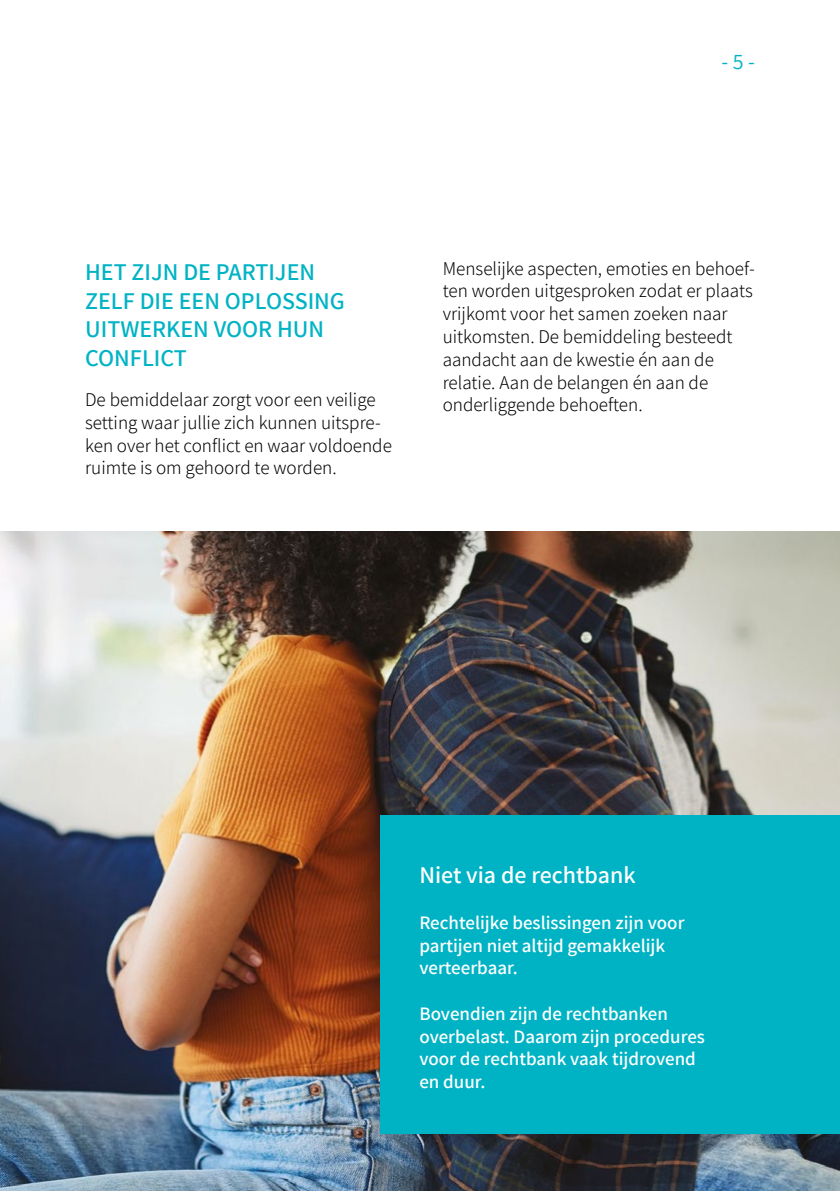
<style>
.page{position:relative;width:840px;height:1191px;background:#fff}
.page>*{position:absolute;margin:0;border:0;box-sizing:border-box;transform-origin:0 0}
.Titre_section_chapit{font:600 24px/28.8px "Assistant";color:#00b3c4}
.Body{font:600 24px "Assistant";color:#fff}
.t1{font:22px "Assistant";color:#00b3c4}
.Body-2{font:300 19px/22.8px "Assistant";color:#000}
.Body-3{font:600 19px/22.8px "Assistant";color:#fff}
</style>
<div class="page">
<img style="left:0;top:531px;width:839px;height:660px">
<div style="left:380px;top:815px;width:459px;height:319px;background:#00b3c4"></div>
<p class="t1" style="left:721px;top:47px;width:35px">- 5 -</p>
<p class="Titre_section_chapit" style="left:85px;top:256px;width:261px">HET ZIJN DE PARTIJEN<br>ZELF DIE EEN OPLOSSING<br>UITWERKEN VOOR HUN<br>CONFLICT</p>
<p class="Body-2" style="left:85px;top:387px;width:308px">De bemiddelaar zorgt voor een veilige setting waar jullie zich kunnen uitspre&shy;ken over het conflict en waar voldoende ruimte is om gehoord te worden.</p>
<p class="Body-2" style="left:442px;top:256px;width:313px">Menselijke aspecten, emoties en behoef&shy;ten worden uitgesproken zodat er plaats vrijkomt voor het samen zoeken naar uitkomsten. De bemiddeling besteedt aandacht aan de kwestie én aan de relatie. Aan de belangen én aan de onderliggende behoeften.</p>
<p class="Body" style="left:419px;top:858px;width:217px">Niet via de rechtbank</p>
<p class="Body-3" style="left:419px;top:910px;width:266px">Rechtelijke beslissingen zijn voor partijen niet altijd gemakkelijk verteerbaar.</p>
<p class="Body-3" style="left:419px;top:1001px;width:287px">Bovendien zijn de rechtbanken overbelast. Daarom zijn procedures voor de rechtbank vaak tijdrovend en duur.</p>
</div>
